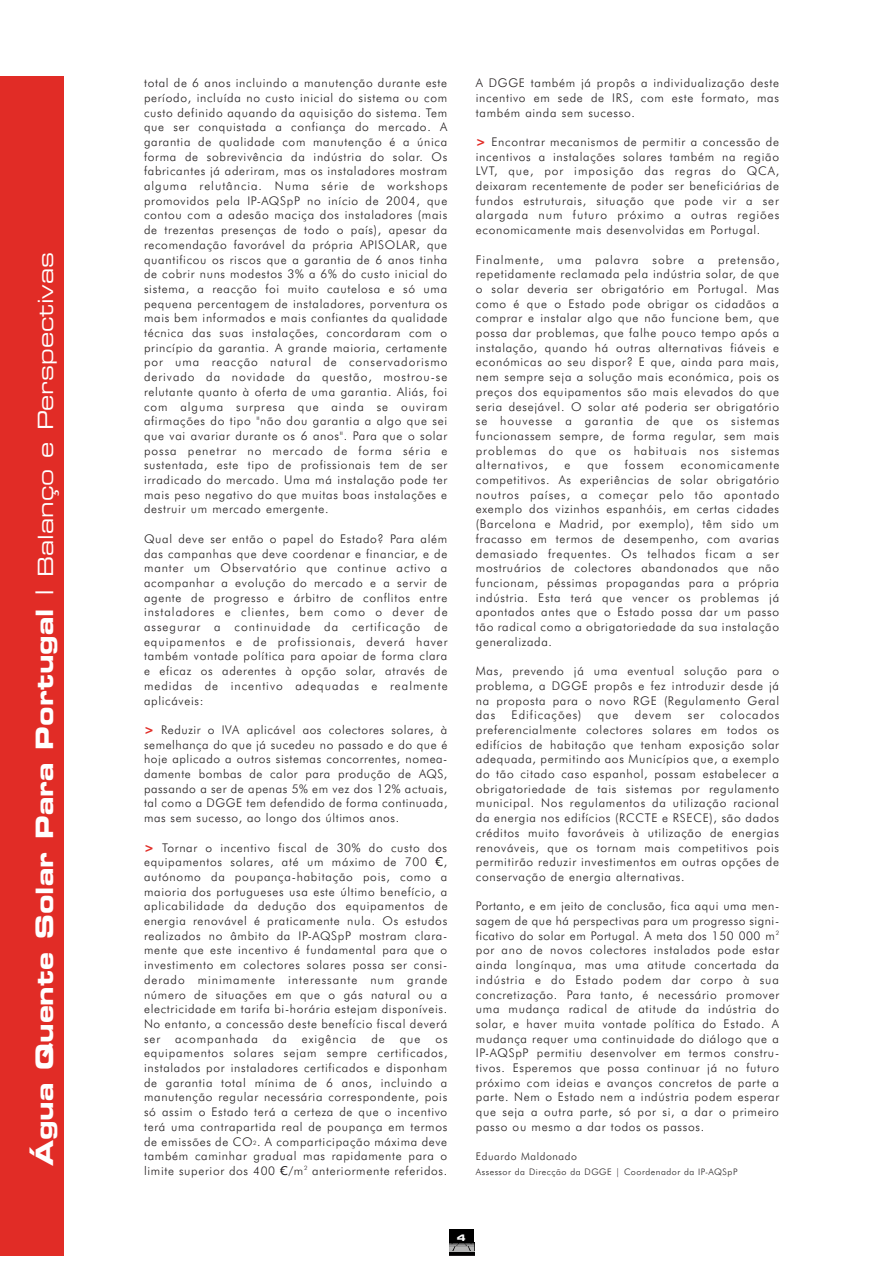
<style>
.page{position:relative;width:893px;height:1263px;background:#fff}
.page>*{position:absolute;margin:0;border:0;box-sizing:border-box;transform-origin:0 0}
.t1{font:24px "Eurostile Bold Extended Two";color:#fff}
.t2{font:21px "Eurostile Extended Two";color:#fff}
.t3{font:300 12px/14.7px "Futura BT";letter-spacing:.055em;color:#231f20;text-align:justify}
.t4{font:300 12px "Futura BT";letter-spacing:.08em;color:#231f20}
.t5{font:300 10.5px "Futura BT";letter-spacing:.055em;color:#231f20}
.t6{font:300 9px "Futura BT";letter-spacing:.06em;color:#231f20}
.t7{font:9px "Eurostile Bold Extended Two";color:#fff}
.s1{font-size:24px}
.s2{font-weight:700;color:#e12c26}
.s3{font-family:"Verdana";font-weight:400}
.s4{font-size:6px}
</style>
<div class="page">
<div style="left:449px;top:1229px;width:25px;height:27px;background:#000"></div>
<svg style="left:449px;top:1244px;width:25px;height:8px"></svg>
<div style="left:0;top:77px;width:64px;height:1179px;background:#e12c26"></div>
<h2 class="t2" style="left:38px;top:595px;width:345px;rotate:-90deg"><span class="s1">|</span> Balanço e Perspectivas</h2>
<h1 class="t1" style="left:36px;top:1166px;width:559px;rotate:-90deg">Água Quente Solar Para Portugal</h1>
<p class="t3" style="left:144px;top:77px;width:305px">total de 6 anos incluindo a manutenção durante este período, incluída no custo inicial do sistema ou com custo definido aquando da aquisição do sistema. Tem que ser conquistada a confiança do mercado. A garantia de qualidade com manutenção é a única forma de sobrevivência da indústria do solar. Os fabricantes já aderiram, mas os instaladores mostram alguma relutância. Numa série de workshops promovidos pela IP-AQSpP no início de 2004, que contou com a adesão maciça dos instaladores (mais de trezentas presenças de todo o país), apesar da recomendação favorável da própria APISOLAR, que quantificou os riscos que a garantia de 6 anos tinha de cobrir nuns modestos 3% a 6% do custo inicial do sistema, a reacção foi muito cautelosa e só uma pequena percentagem de instaladores, porventura os mais bem informados e mais confiantes da qualidade técnica das suas instalações, concordaram com o princípio da garantia. A grande maioria, certamente por uma reacção natural de conservadorismo derivado da novidade da questão, mostrou-se relutante quanto à oferta de uma garantia. Aliás, foi com alguma surpresa que ainda se ouviram afirmações do tipo "não dou garantia a algo que sei que vai avariar durante os 6 anos". Para que o solar possa penetrar no mercado de forma séria e sustentada, este tipo de profissionais tem de ser irradicado do mercado. Uma má instalação pode ter mais peso negativo do que muitas boas instalações e destruir um mercado emergente.</p>
<p class="t3" style="left:144px;top:533px;width:305px">Qual deve ser então o papel do Estado? Para além das campanhas que deve coordenar e financiar, e de manter um Observatório que continue activo a acompanhar a evolução do mercado e a servir de agente de progresso e árbitro de conflitos entre instaladores e clientes, bem como o dever de assegurar a continuidade da certificação de equipamentos e de profissionais, deverá haver também vontade política para apoiar de forma clara e eficaz os aderentes à opção solar, através de medidas de incentivo adequadas e realmente aplicáveis:</p>
<p class="t3" style="left:144px;top:724px;width:305px"><span class="s2">&gt;</span> Reduzir o IVA aplicável aos colectores solares, à semelhança do que já sucedeu no passado e do que é hoje aplicado a outros sistemas concorrentes, nomea&shy;damente bombas de calor para produção de AQS, passando a ser de apenas 5% em vez dos 12% actuais, tal como a DGGE tem defendido de forma continuada, mas sem sucesso, ao longo dos últimos anos.</p>
<p class="t3" style="left:144px;top:841px;width:305px"><span class="s2">&gt;</span> Tornar o incentivo fiscal de 30% do custo dos equipamentos solares, até um máximo de 700 <span class="s3">€</span>, autónomo da poupança-habitação pois, como a maioria dos portugueses usa este último benefício, a aplicabilidade da dedução dos equipamentos de energia renovável é praticamente nula. Os estudos realizados no âmbito da IP-AQSpP mostram clara&shy;mente que este incentivo é fundamental para que o investimento em colectores solares possa ser consi&shy;derado minimamente interessante num grande número de situações em que o gás natural ou a electricidade em tarifa bi-horária estejam disponíveis.<br>No entanto, a concessão deste benefício fiscal deverá ser acompanhada da exigência de que os equipamentos solares sejam sempre certificados, instalados por instaladores certificados e disponham de garantia total mínima de 6 anos, incluindo a manutenção regular necessária correspondente, pois só assim o Estado terá a certeza de que o incentivo terá uma contrapartida real de poupança em termos de emissões de CO<span class="s4">2</span>. A comparticipação máxima deve também caminhar gradual mas rapidamente para o limite superior dos 400 <span class="s3">€</span>/m<sup>2</sup> anteriormente referidos.</p>
<p class="t3" style="left:476px;top:77px;width:305px">A DGGE também já propôs a individualização deste incentivo em sede de IRS, com este formato, mas também ainda sem sucesso.</p>
<p class="t3" style="left:476px;top:136px;width:305px"><span class="s2">&gt;</span> Encontrar mecanismos de permitir a concessão de incentivos a instalações solares também na região LVT, que, por imposição das regras do QCA, deixaram recentemente de poder ser beneficiárias de fundos estruturais, situação que pode vir a ser alargada num futuro próximo a outras regiões economicamente mais desenvolvidas em Portugal.</p>
<p class="t3" style="left:476px;top:253px;width:305px">Finalmente, uma palavra sobre a pretensão, repetidamente reclamada pela indústria solar, de que o solar deveria ser obrigatório em Portugal. Mas como é que o Estado pode obrigar os cidadãos a comprar e instalar algo que não funcione bem, que possa dar problemas, que falhe pouco tempo após a instalação, quando há outras alternativas fiáveis e económicas ao seu dispor? E que, ainda para mais, nem sempre seja a solução mais económica, pois os preços dos equipamentos são mais elevados do que seria desejável. O solar até poderia ser obrigatório se houvesse a garantia de que os sistemas funcionassem sempre, de forma regular, sem mais problemas do que os habituais nos sistemas alternativos,</p>
<p class="t3" style="left:564px;top:459px;width:7px">e</p>
<p class="t3" style="left:587px;top:459px;width:22px">que</p>
<p class="t3" style="left:624px;top:459px;width:41px">fossem</p>
<p class="t3" style="left:476px;top:459px;width:305px;text-indent:205px">economicamente competitivos. As experiências de solar obrigatório noutros países, a começar pelo tão apontado exemplo dos vizinhos espanhóis, em certas cidades (Barcelona e Madrid, por exemplo), têm sido um fracasso em termos de desempenho, com avarias demasiado frequentes. Os telhados ficam a ser mostruários de colectores abandonados que não funcionam, péssimas propagandas para a própria indústria. Esta terá que vencer os problemas já apontados antes que o Estado possa dar um passo tão radical como a obrigatoriedade da sua instalação generalizada.</p>
<p class="t3" style="left:476px;top:665px;width:305px">Mas, prevendo já uma eventual solução para o problema, a DGGE propôs e fez introduzir desde já na proposta para o novo RGE (Regulamento Geral das</p>
<p class="t4" style="left:511px;top:711px;width:71px">Edificações)</p>
<p class="t3" style="left:597px;top:709px;width:22px">que</p>
<p class="t3" style="left:634px;top:709px;width:38px">devem</p>
<p class="t3" style="left:687px;top:709px;width:18px">ser</p>
<p class="t3" style="left:476px;top:709px;width:305px;text-indent:244px">colocados preferencialmente colectores solares em todos os edifícios de habitação que tenham exposição solar adequada, permitindo aos Municípios que, a exemplo do tão citado caso espanhol, possam estabelecer a obrigatoriedade de tais sistemas por regulamento municipal. Nos regulamentos da utilização racional da energia nos edifícios (RCCTE e RSECE), são dados créditos muito favoráveis à utilização de energias renováveis, que os tornam mais competitivos pois permitirão reduzir investimentos em outras opções de conservação de energia alternativas.</p>
<p class="t3" style="left:476px;top:900px;width:305px">Portanto, e em jeito de conclusão, fica aqui uma men&shy;sagem de que há perspectivas para um progresso signi&shy;ficativo do solar em Portugal. A meta dos 150 000 m<sup>2 </sup>por ano de novos colectores instalados pode estar ainda longínqua, mas uma atitude concertada da indústria e do Estado podem dar corpo à sua concretização. Para tanto, é necessário promover uma mudança radical de atitude da indústria do solar, e haver muita vontade política do Estado. A mudança requer uma continuidade do diálogo que a IP-AQSpP permitiu desenvolver em termos constru&shy;tivos. Esperemos que possa continuar já no futuro próximo com ideias e avanços concretos de parte a parte. Nem o Estado nem a indústria podem esperar que seja a outra parte, só por si, a dar o primeiro passo ou mesmo a dar todos os passos.</p>
<p class="t5" style="left:476px;top:1153px;width:103px">Eduardo Maldonado</p>
<p class="t6" style="left:476px;top:1169px;width:263px">Assessor da Direcção da DGGE | Coordenador da IP-AQSpP</p>
<p class="t7" style="left:457px;top:1234px;width:10px">4</p>
</div>
